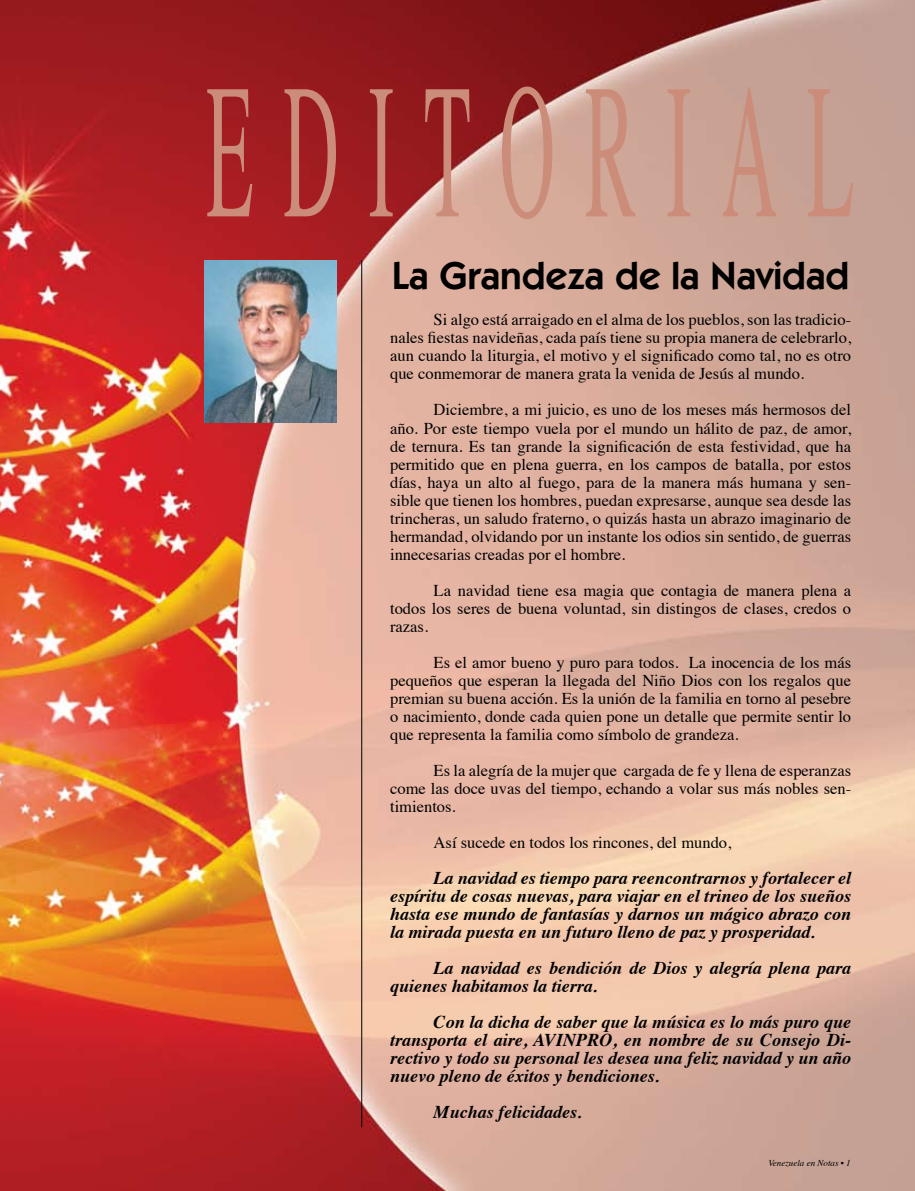
<style>
.page{position:relative;width:915px;height:1191px;background:#fff}
.page>*{position:absolute;margin:0;border:0;box-sizing:border-box;transform-origin:0 0}
.t1{font:192px "Times";letter-spacing:.39em;color:#cc8c7a;scale:.4 1}
.t2{font:600 39px "Itc Kabel";color:#000}
.t3{font:italic 700 18px/18px "Times";color:#000;text-align:justify}
.t4{font:16.5px/18px "Times";color:#000;text-align:justify}
.t5{font:italic 9px "Times";color:#000}
</style>
<div class="page">
<img style="left:0;top:0;width:914px;height:1191px">
<hr style="left:361px;top:260px;width:1px;height:867px;background:#000">
<img style="left:204px;top:260px;width:132px;height:162px">
<h1 class="t1" style="left:206px;top:-28px;width:1619px">EDITORIAL</h1>
<h2 class="t2" style="left:392px;top:253px;width:459px">La Grandeza de la Navidad</h2>
<p class="t4" style="left:390px;top:309px;width:462px;text-indent:43px">Si algo está arraigado en el alma de los pueblos, son las tradicio&shy;nales fiestas navideñas, cada país tiene su propia manera de celebrarlo, aun cuando la liturgia, el motivo y el significado como tal, no es otro que conmemorar de manera grata la venida de Jesús al mundo.</p>
<p class="t4" style="left:390px;top:399px;width:462px;text-indent:43px">Diciembre, a mi juicio, es uno de los meses más hermosos del año. Por este tiempo vuela por el mundo un hálito de paz, de amor, de ternura. Es tan grande la significación de esta festividad, que ha permitido que en plena guerra, en los campos de batalla, por estos días, haya un alto al fuego, para de la manera más humana y sen&shy;sible que tienen los hombres, puedan expresarse, aunque sea desde las trincheras, un saludo fraterno, o quizás hasta un abrazo imaginario de hermandad, olvidando por un instante los odios sin sentido, de guerras innecesarias creadas por el hombre.</p>
<p class="t4" style="left:390px;top:579px;width:462px;text-indent:43px">La navidad tiene esa magia que contagia de manera plena a todos los seres de buena voluntad, sin distingos de clases, credos o razas.</p>
<p class="t4" style="left:390px;top:651px;width:462px;text-indent:43px">Es el amor bueno y puro para todos. La inocencia de los más pequeños que esperan la llegada del Niño Dios con los regalos que premian su buena acción. Es la unión de la familia en torno al pesebre o nacimiento, donde cada quien pone un detalle que permite sentir lo que representa la familia como símbolo de grandeza.</p>
<p class="t4" style="left:390px;top:759px;width:462px;text-indent:43px">Es la alegría de la mujer que cargada de fe y llena de esperanzas come las doce uvas del tiempo, echando a volar sus más nobles sen&shy;timientos.</p>
<p class="t4" style="left:433px;top:831px;width:299px">Así sucede en todos los rincones, del mundo,</p>
<p class="t3" style="left:390px;top:867px;width:462px;text-indent:44px">La navidad es tiempo para reencontrarnos y fortalecer el espíritu de cosas nuevas, para viajar en el trineo de los sueños hasta ese mundo de fantasías y darnos un mágico abrazo con la mirada puesta en un futuro lleno de paz y prosperidad.</p>
<p class="t3" style="left:390px;top:957px;width:462px;text-indent:44px">La navidad es bendición de Dios y alegría plena para quienes habitamos la tierra.</p>
<p class="t3" style="left:390px;top:1011px;width:462px;text-indent:44px">Con la dicha de saber que la música es lo más puro que transporta el aire, AVINPRO, en nombre de su Consejo Di&shy;rectivo y todo su personal les desea una feliz navidad y un año nuevo pleno de éxitos y bendiciones.</p>
<p class="t3" style="left:433px;top:1101px;width:149px">Muchas felicidades.</p>
<p class="t5" style="left:768px;top:1154px;width:84px">Venezuela en Notas • 1</p>
</div>
